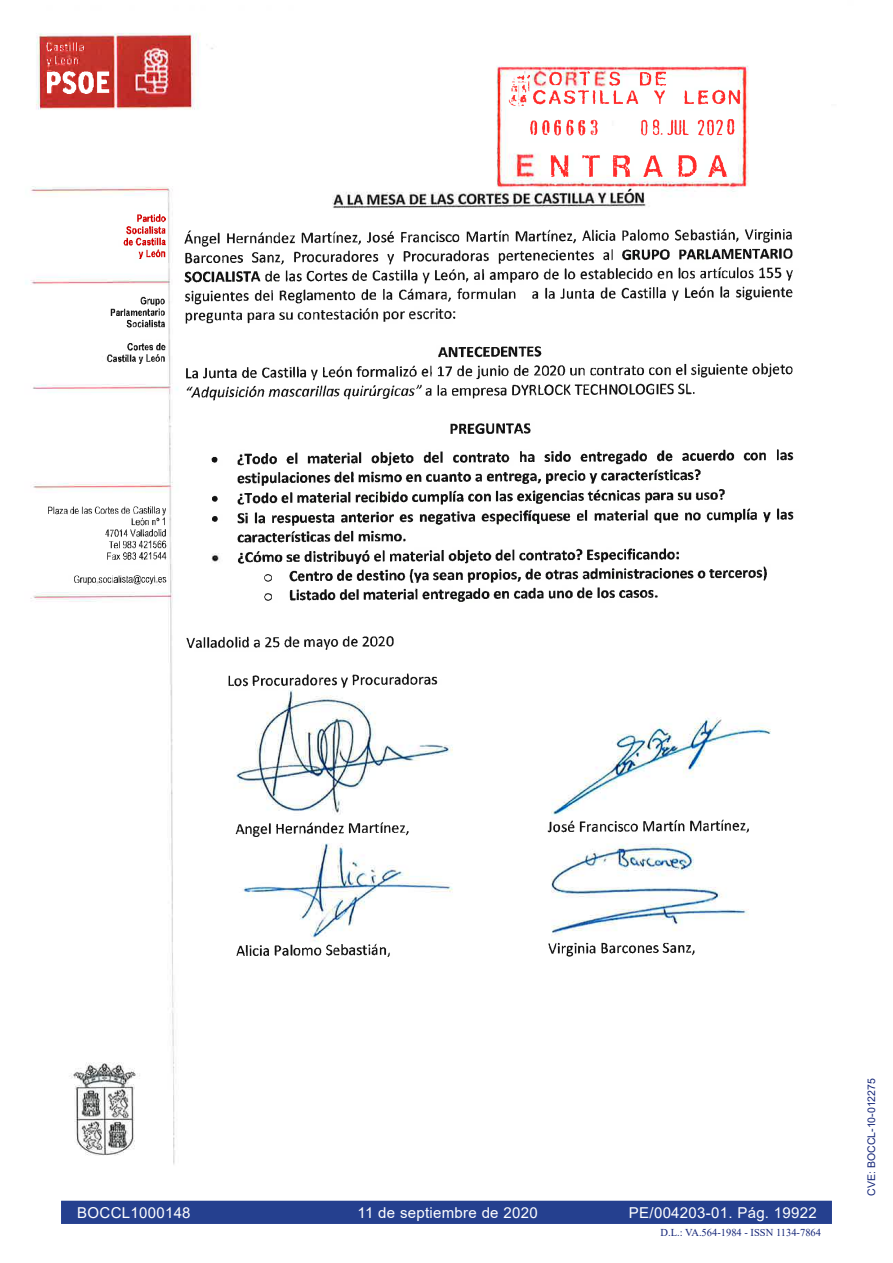
<style>
.page{position:relative;width:893px;height:1263px;background:#fff}
.page>*{position:absolute;margin:0;border:0;box-sizing:border-box;transform-origin:0 0}
.E_CVE{font:15px "Arial";letter-spacing:.02em;color:#fff}
.t1{font:10.5px "Times New Roman";color:#132477}
.t2{font:10.5px "Arial";color:#132477}
</style>
<div class="page">
<div style="left:60px;top:1200px;width:773px;height:25px;background:#25408f"></div>
<div style="left:60px;top:1199px;width:773px;height:26px;border:2px solid #fff"></div>
<img style="left:25px;top:33px;width:808px;height:1167px">
<img style="left:45px;top:42px;width:66px;height:51px">
<img style="left:507px;top:71px;width:9px;height:36px">
<img style="left:516px;top:71px;width:224px;height:106px">
<img style="left:48px;top:189px;width:747px;height:768px">
<p class="E_CVE" style="left:77px;top:1202px;width:115px">BOCCL1000148</p>
<p class="E_CVE" style="left:358px;top:1202px;width:182px">11 de septiembre de 2020</p>
<p class="E_CVE" style="left:629px;top:1202px;width:189px">PE/004203-01. Pág. 19922</p>
<p class="t1" style="left:661px;top:1225px;width:162px">D.L.: VA.564-1984 - ISSN 1134-7864</p>
<p class="t2" style="left:864px;top:1195px;width:119px;rotate:-90deg">CVE: BOCCL-10-012275</p>
</div>
